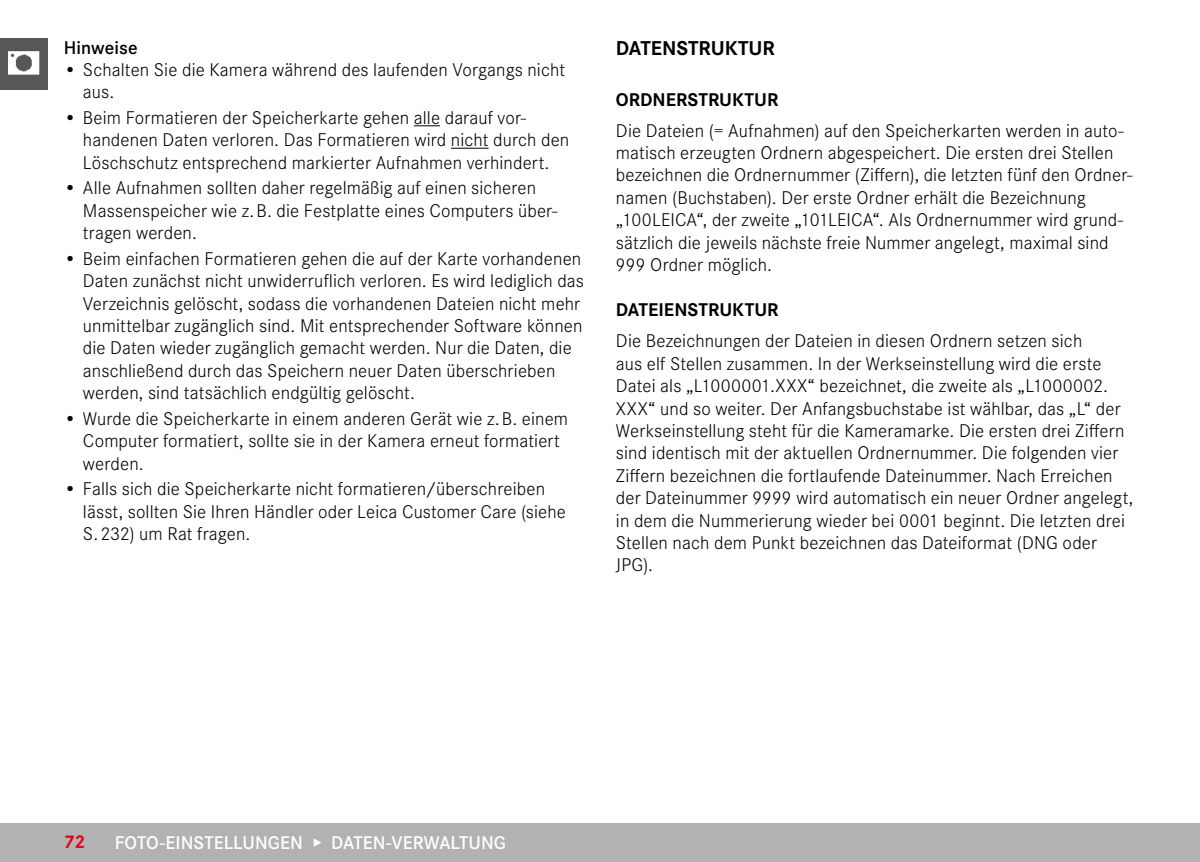
<style>
.page{position:relative;width:1200px;height:862px;background:#fff}
.page>*{position:absolute;margin:0;border:0;box-sizing:border-box;transform-origin:0 0}
.Heading____Heading_02{font:700 20.7px "Corporate S";letter-spacing:-.005em;color:#000}
.Text____Body_Text{font:300 19.12px/22.3px "Corporate S";letter-spacing:.005em;color:#000}
.t1{font:600 19.12px "Corporate S";letter-spacing:.005em;color:#fff}
.Heading____Heading_03_blind{font:700 19.12px "Corporate S";color:#000}
.Heading____Note_Heading{font:600 19.12px "Corporate S";color:#000}
.t2{font:700 19.12px "Corporate S";color:#e3051b}
</style>
<div class="page">
<div style="left:0;top:38px;width:48px;height:51px;background:#575756"></div>
<img style="left:9px;top:51px;width:31px;height:24px">
<div style="left:0;top:823px;width:1199px;height:38px;background:#b3b2b2"></div>
<svg style="left:414px;top:125px;width:26px;height:1px"></svg>
<hr style="left:451px;top:148px;width:37px;height:1px;background:#000">
<p class="Heading____Note_Heading" style="left:64px;top:33px;width:75px">Hinweise</p>
<p class="Text____Body_Text" style="left:83px;top:57px;width:483px;text-indent:-19px">• Schalten Sie die Kamera während des laufenden Vorgangs nicht aus.</p>
<p class="Text____Body_Text" style="left:83px;top:105px;width:487px;text-indent:-19px">• Beim Formatieren der Speicherkarte gehen alle darauf vor&shy;handenen Daten verloren. Das Formatieren wird nicht durch den<br>Löschschutz entsprechend markierter Aufnahmen verhindert.</p>
<p class="Text____Body_Text" style="left:83px;top:176px;width:476px;text-indent:-19px">• Alle Aufnahmen sollten daher regelmäßig auf einen sicheren<br>Massenspeicher wie z.B. die Festplatte eines Computers über&shy;tragen werden.</p>
<p class="Text____Body_Text" style="left:83px;top:246px;width:502px;text-indent:-19px">• Beim einfachen Formatieren gehen die auf der Karte vorhandenen Daten zunächst nicht unwiderruflich verloren. Es wird lediglich das Verzeichnis gelöscht, sodass die vorhandenen Dateien nicht mehr unmittelbar zugänglich sind. Mit entsprechender Software können die Daten wieder zugänglich gemacht werden. Nur die Daten, die anschließend durch das Speichern neuer Daten überschrieben werden, sind tatsächlich endgültig gelöscht.</p>
<p class="Text____Body_Text" style="left:83px;top:406px;width:486px;text-indent:-19px">• Wurde die Speicherkarte in einem anderen Gerät wie z.B. einem<br>Computer formatiert, sollte sie in der Kamera erneut formatiert werden.</p>
<p class="Text____Body_Text" style="left:83px;top:476px;width:484px;text-indent:-19px">• Falls sich die Speicherkarte nicht formatieren/überschreiben lässt, sollten Sie Ihren Händler oder Leica Customer Care (siehe<br>S.232) um Rat fragen.</p>
<p class="Heading____Heading_02" style="left:615px;top:32px;width:160px">DATENSTRUKTUR</p>
<p class="Heading____Heading_03_blind" style="left:615px;top:84px;width:164px">ORDNERSTRUKTUR</p>
<p class="Text____Body_Text" style="left:615px;top:118px;width:518px">Die Dateien (= Aufnahmen) auf den Speicherkarten werden in auto&shy;matisch erzeugten Ordnern abgespeichert. Die ersten drei Stellen bezeichnen die Ordnernummer (Ziffern), die letzten fünf den Ordner&shy;namen (Buchstaben). Der erste Ordner erhält die Bezeichnung „100LEICA“, der zweite „101LEICA“. Als Ordnernummer wird grund&shy;sätzlich die jeweils nächste freie Nummer angelegt, maximal sind 999 Ordner möglich.</p>
<p class="Heading____Heading_03_blind" style="left:615px;top:295px;width:164px">DATEIENSTRUKTUR</p>
<p class="Text____Body_Text" style="left:615px;top:328px;width:519px">Die Bezeichnungen der Dateien in diesen Ordnern setzen sich<br>aus elf Stellen zusammen. In der Werkseinstellung wird die erste Datei als „L1000001.XXX“ bezeichnet, die zweite als „L1000002.<br>XXX“ und so weiter. Der Anfangsbuchstabe ist wählbar, das „L“ der Werkseinstellung steht für die Kameramarke. Die ersten drei Ziffern sind identisch mit der aktuellen Ordnernummer. Die folgenden vier Ziffern bezeichnen die fortlaufende Dateinummer. Nach Erreichen der Dateinummer 9999 wird automatisch ein neuer Ordner angelegt, in dem die Nummerierung wieder bei 0001 beginnt. Die letzten drei Stellen nach dem Punkt bezeichnen das Dateiformat (DNG oder JPG).</p>
<p class="t2" style="left:64px;top:826px;width:23px">72</p>
<p class="t1" style="left:115px;top:827px;width:392px">FOTO-EINSTELLUNGEN ▸ DATEN-VERWALTUNG</p>
</div>
